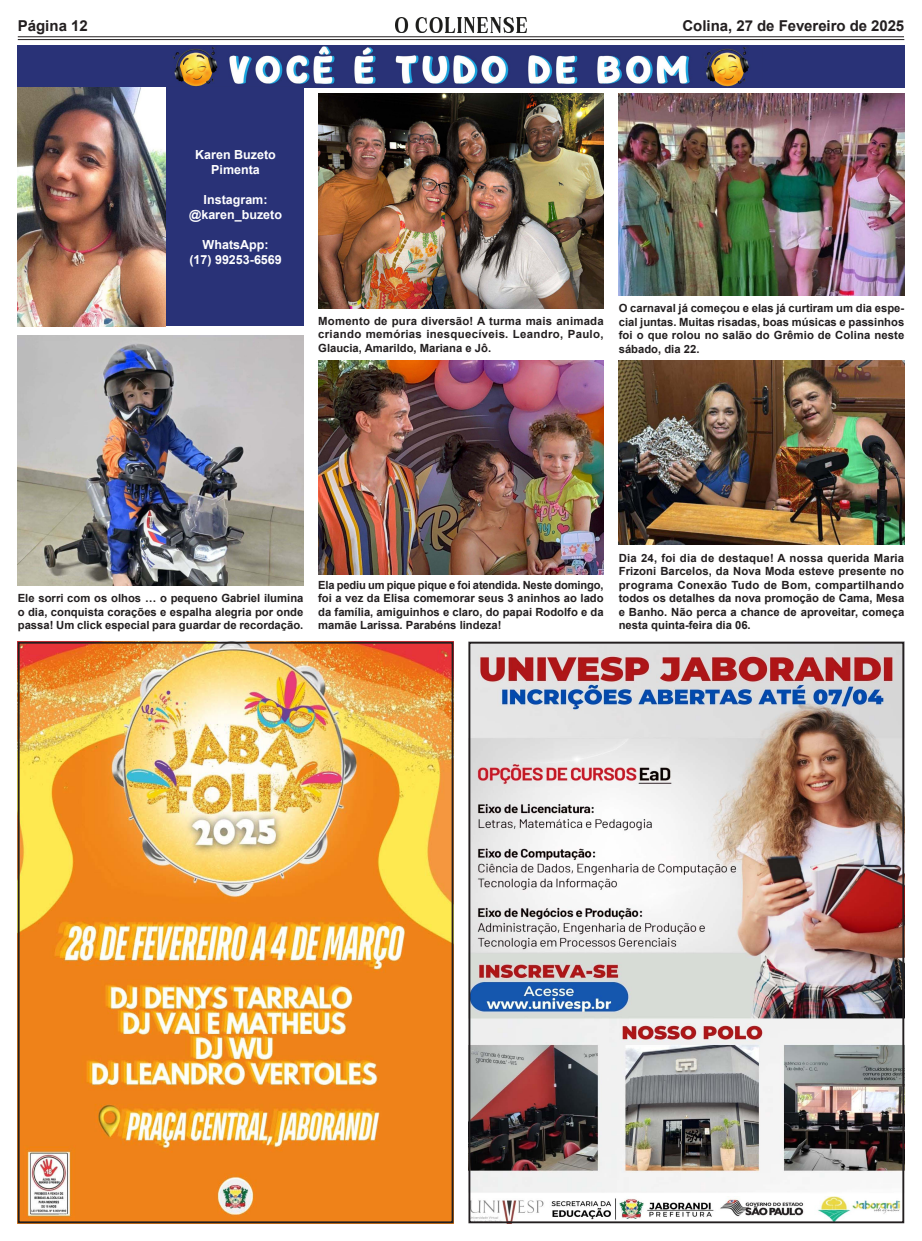
<style>
.page{position:relative;width:922px;height:1241px;background:#fff}
.page>*{position:absolute;margin:0;border:0;box-sizing:border-box;transform-origin:0 0}
.t1{font:700 15px "Arial";letter-spacing:-.005em;color:#231f20}
.t2{font:700 12.5px/15px "Arial";color:#fff;text-align:center}
.t3{font:700 11.25px/13.5px "Arial";color:#231f20;text-align:justify}
</style>
<div class="page">
<img style="left:21px;top:644px;width:429px;height:575px">
<img style="left:471px;top:644px;width:430px;height:575px">
<hr style="left:18px;top:36px;width:885px;height:1px;background:#231f20">
<hr style="left:18px;top:39px;width:886px;height:1px;background:#231f20">
<img style="left:396px;top:18px;width:130px;height:15px">
<div style="left:17px;top:45px;width:887px;height:43px;background:#293277"></div>
<img style="left:159px;top:46px;width:590px;height:42px">
<div style="left:18px;top:641px;width:435px;height:581px;border:2px solid #231f20"></div>
<div style="left:468px;top:641px;width:436px;height:581px;border:2px solid #231f20"></div>
<div style="left:134px;top:88px;width:169px;height:238px;background:#293277"></div>
<img style="left:18px;top:88px;width:148px;height:238px">
<img style="left:18px;top:335px;width:285px;height:250px">
<img style="left:318px;top:360px;width:285px;height:214px">
<img style="left:318px;top:94px;width:285px;height:214px">
<img style="left:618px;top:94px;width:286px;height:201px">
<img style="left:618px;top:360px;width:286px;height:184px">
<p class="t1" style="left:18px;top:15px;width:72px">Página 12</p>
<p class="t1" style="left:682px;top:15px;width:223px">Colina, 27 de Fevereiro de 2025</p>
<p class="t2" style="left:195px;top:147px;width:82px">Karen Buzeto<br>Pimenta</p>
<p class="t2" style="left:203px;top:192px;width:65px">Instagram:</p>
<p class="t2" style="left:189px;top:207px;width:94px">@karen_buzeto</p>
<p class="t2" style="left:202px;top:237px;width:67px">WhatsApp:</p>
<p class="t2" style="left:189px;top:252px;width:94px">(17) 99253-6569</p>
<p class="t3" style="left:318px;top:314px;width:287px">Momento de pura diversão! A turma mais animada criando memórias inesquecíveis. Leandro, Paulo, Glaucia, Amarildo, Mariana e Jô.</p>
<p class="t3" style="left:618px;top:302px;width:287px">O carnaval já começou e elas já curtiram um dia espe&shy;cial juntas. Muitas risadas, boas músicas e passinhos foi o que rolou no salão do Grêmio de Colina neste sábado, dia 22.</p>
<p class="t3" style="left:18px;top:591px;width:287px">Ele sorri com os olhos … o pequeno Gabriel ilumina o dia, conquista corações e espalha alegria por onde passa! Um click especial para guardar de recordação.</p>
<p class="t3" style="left:318px;top:578px;width:287px">Ela pediu um pique pique e foi atendida. Neste domingo, foi a vez da Elisa comemorar seus 3 aninhos ao lado da família, amiguinhos e claro, do papai Rodolfo e da mamãe Larissa. Parabéns lindeza!</p>
<p class="t3" style="left:618px;top:551px;width:287px">Dia 24, foi dia de destaque! A nossa querida Maria Frizoni Barcelos, da Nova Moda esteve presente no programa Conexão Tudo de Bom, compartilhando todos os detalhes da nova promoção de Cama, Mesa e Banho. Não perca a chance de aproveitar, começa nesta quinta-feira dia 06.</p>
</div>
